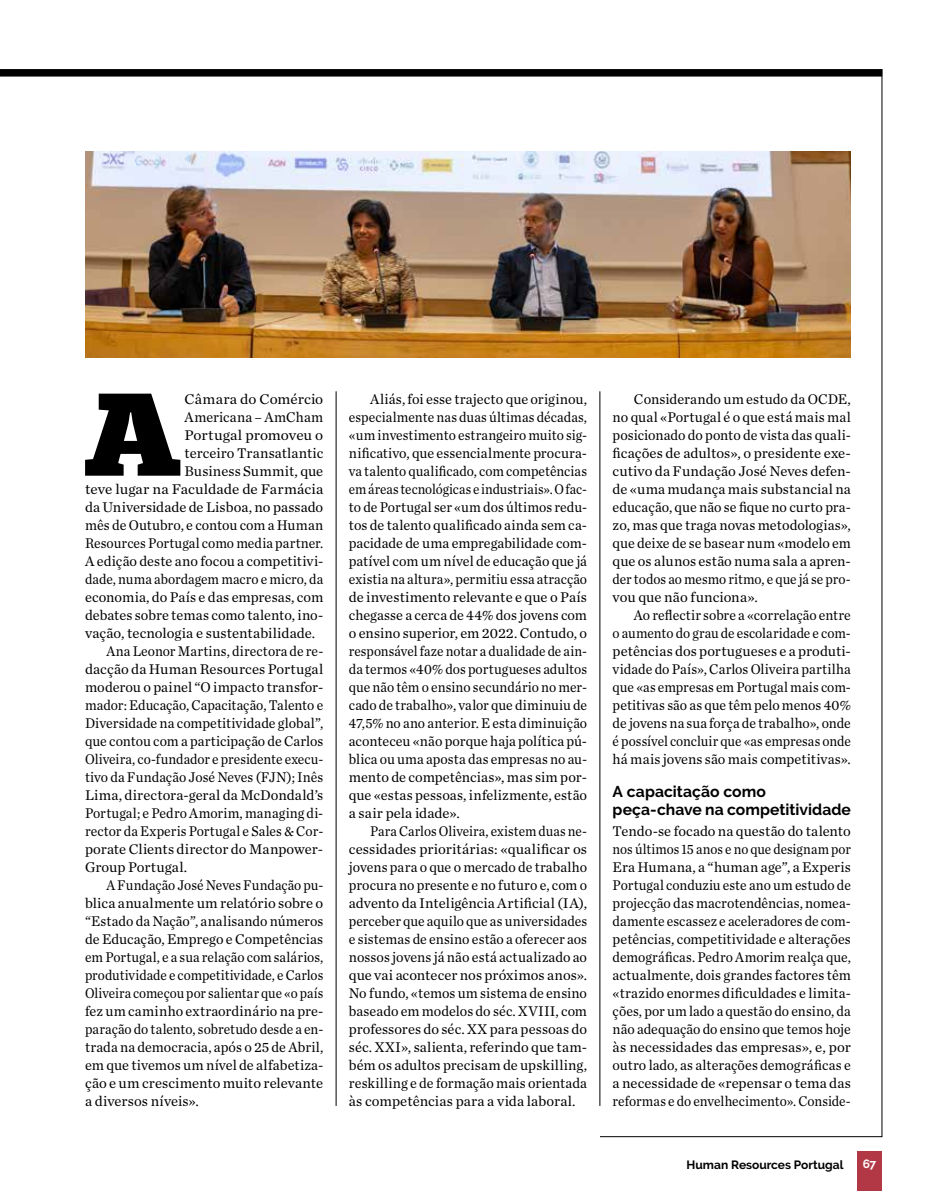
<style>
.page{position:relative;width:936px;height:1191px;background:#fff}
.page>*{position:absolute;margin:0;border:0;box-sizing:border-box;transform-origin:0 0}
.t1{font:700 120.3px "Regime";color:#000}
.t2{font:700 15.6px/18px "Raleway";color:#000}
.t3{font:14.7px/18px "Chronicle Text G1";letter-spacing:.005em;color:#000;text-align:justify}
.t4{font:14.7px/18px "Chronicle Text G1";letter-spacing:.005em;color:#000;text-align:justify;scale:.91 1}
.t5{font:14.7px/18px "Chronicle Text G1";letter-spacing:.005em;color:#000;text-align:justify;scale:.94 1}
.t6{font:14.7px "Chronicle Text G1";letter-spacing:.005em;color:#000;scale:.93 1}
.t7{font:14.7px "Chronicle Text G1";letter-spacing:.005em;color:#000;scale:.92 1}
.t8{font:14.7px "Chronicle Text G1";letter-spacing:.005em;color:#000;scale:.95 1}
.t9{font:14.7px "Chronicle Text G1";letter-spacing:.005em;color:#000;scale:.96 1}
.t10{font:14.7px "Chronicle Text G1";letter-spacing:.005em;color:#000;scale:.9 1}
.t11{font:14.7px "Chronicle Text G1";letter-spacing:.005em;color:#000;scale:1.04 1}
.t12{font:700 12px "Raleway";color:#000}
.t13{font:700 12px "Raleway";color:#fff}
</style>
<div class="page">
<div style="left:857px;top:1151px;width:25px;height:40px;background:#b33845"></div>
<svg style="left:599px;top:77px;width:283px;height:1060px"></svg>
<div style="left:0;top:69px;width:882px;height:8px;background:#000"></div>
<hr style="left:336px;top:391px;width:1px;height:715px;background:#000">
<hr style="left:599px;top:391px;width:1px;height:715px;background:#000">
<img style="left:85px;top:151px;width:765px;height:206px">
<h1 class="t1" style="left:84px;top:362px;width:98px">A</h1>
<p class="t3" style="left:184px;top:389px;width:140px">Câmara do Comércio</p>
<p class="t9" style="left:184px;top:406px;width:146px">Americana – AmCham</p>
<p class="t11" style="left:184px;top:424px;width:135px">Portugal promoveu o</p>
<p class="t3" style="left:184px;top:443px;width:140px">terceiro Transatlantic</p>
<p class="t3" style="left:184px;top:461px;width:140px">Business Summit, que</p>
<p class="t3" style="left:85px;top:479px;width:240px">teve lugar na Faculdade de Farmácia</p>
<p class="t3" style="left:85px;top:497px;width:240px">da Universidade de Lisboa, no passado</p>
<p class="t9" style="left:85px;top:514px;width:250px">mês de Outubro, e contou com a Human</p>
<p class="t6" style="left:85px;top:532px;width:258px">Resources Portugal como media partner.</p>
<p class="t3" style="left:85px;top:551px;width:240px">A edição deste ano focou a competitivi-</p>
<p class="t7" style="left:85px;top:568px;width:260px">dade, numa abordagem macro e micro, da</p>
<p class="t3" style="left:85px;top:587px;width:240px">economia, do País e das empresas, com</p>
<p class="t3" style="left:85px;top:605px;width:240px">debates sobre temas como talento, ino-</p>
<p class="t3" style="left:85px;top:623px;width:232px">vação, tecnologia e sustentabilidade.</p>
<p class="t6" style="left:106px;top:640px;width:235px">Ana Leonor Martins, directora de re-</p>
<p class="t3" style="left:85px;top:659px;width:240px">dacção da Human Resources Portugal</p>
<p class="t3" style="left:85px;top:677px;width:240px">moderou o painel “O impacto transfor-</p>
<p class="t6" style="left:85px;top:694px;width:258px">mador: Educação, Capacitação, Talento e</p>
<p class="t8" style="left:85px;top:712px;width:252px">Diversidade na competitividade global”,</p>
<p class="t8" style="left:85px;top:730px;width:252px">que contou com a participação de Carlos</p>
<p class="t7" style="left:85px;top:748px;width:260px">Oliveira, co-fundador e presidente execu-</p>
<p class="t5" style="left:85px;top:767px;width:255px">tivo da Fundação José Neves (FJN); Inês</p>
<p class="t3" style="left:85px;top:785px;width:240px">Lima, directora-geral da McDondald’s</p>
<p class="t6" style="left:85px;top:802px;width:258px">Portugal; e Pedro Amorim, managing di-</p>
<p class="t6" style="left:85px;top:820px;width:258px">rector da Experis Portugal e Sales &amp; Cor-</p>
<p class="t3" style="left:85px;top:839px;width:240px">porate Clients director do Manpower-</p>
<p class="t3" style="left:85px;top:857px;width:104px">Group Portugal.</p>
<p class="t7" style="left:106px;top:874px;width:237px">A Fundação José Neves Fundação pu-</p>
<p class="t3" style="left:85px;top:893px;width:240px">blica anualmente um relatório sobre o</p>
<p class="t8" style="left:85px;top:910px;width:252px">“Estado da Nação”, analisando números</p>
<p class="t3" style="left:85px;top:929px;width:240px">de Educação, Emprego e Competências</p>
<p class="t6" style="left:85px;top:946px;width:258px">em Portugal, e a sua relação com salários,</p>
<p class="t4" style="left:85px;top:965px;width:263px">produtividade e competitividade, e Carlos</p>
<p class="t10" style="left:85px;top:982px;width:266px">Oliveira começou por salientar que «o país</p>
<p class="t3" style="left:85px;top:1001px;width:240px">fez um caminho extraordinário na pre-</p>
<p class="t7" style="left:85px;top:1018px;width:260px">paração do talento, sobretudo desde a en-</p>
<p class="t9" style="left:85px;top:1036px;width:250px">trada na democracia, após o 25 de Abril,</p>
<p class="t3" style="left:85px;top:1055px;width:240px">em que tivemos um nível de alfabetiza-</p>
<p class="t3" style="left:85px;top:1073px;width:240px">ção e um crescimento muito relevante</p>
<p class="t3" style="left:85px;top:1091px;width:115px">a diversos níveis».</p>
<p class="t3" style="left:349px;top:389px;width:240px;text-indent:21px">Aliás, foi esse trajecto que originou, especialmente nas duas últimas décadas, «um investimento estrangeiro muito sig&shy;nificativo, que essencialmente procura&shy;va talento qualificado, com competências em áreas tecnológicas e industriais». O fac&shy;to de Portugal ser «um dos últimos redu&shy;tos de talento qualificado ainda sem ca&shy;pacidade de uma empregabilidade com&shy;patível com um nível de educação que já existia na altura», permitiu essa atracção de investimento relevante e que o País chegasse a cerca de 44% dos jovens com o ensino superior, em 2022. Contudo, o responsável faze notar a dualidade de ain&shy;da termos «40% dos portugueses adultos que não têm o ensino secundário no mer&shy;cado de trabalho», valor que diminuiu de 47,5% no ano anterior. E esta diminuição aconteceu «não porque haja política pú&shy;blica ou uma aposta das empresas no au&shy;mento de competências», mas sim por&shy;que «estas pessoas, infelizmente, estão a sair pela idade».</p>
<p class="t4" style="left:349px;top:821px;width:263px;text-indent:21px">Para Carlos Oliveira, existem duas ne&shy;cessidades prioritárias: «qualificar os jovens para o que o mercado de trabalho procura no presente e no futuro e, com o advento da Inteligência Artificial (IA), perceber que aquilo que as universidades e sistemas de ensino estão a oferecer aos nossos jovens já não está actualizado ao que vai acontecer nos próximos anos».<br>No fundo, «temos um sistema de ensino baseado em modelos do séc. XVIII, com professores do séc. XX para pessoas do séc. XXI», salienta, referindo que tam&shy;bém os adultos precisam de upskilling, reskilling e de formação mais orientada às competências para a vida laboral.</p>
<p class="t3" style="left:612px;top:389px;width:240px;text-indent:21px">Considerando um estudo da OCDE, no qual «Portugal é o que está mais mal posicionado do ponto de vista das quali&shy;ficações de adultos», o presidente exe&shy;cutivo da Fundação José Neves defen&shy;de «uma mudança mais substancial na educação, que não se fique no curto pra&shy;zo, mas que traga novas metodologias», que deixe de se basear num «modelo em que os alunos estão numa sala a apren&shy;der todos ao mesmo ritmo, e que já se pro&shy;vou que não funciona».</p>
<p class="t5" style="left:612px;top:605px;width:255px;text-indent:21px">Ao reflectir sobre a «correlação entre o aumento do grau de escolaridade e com&shy;petências dos portugueses e a produti&shy;vidade do País», Carlos Oliveira partilha que «as empresas em Portugal mais com&shy;petitivas são as que têm pelo menos 40% de jovens na sua força de trabalho», onde é possível concluir que «as empresas onde há mais jovens são mais competitivas».</p>
<p class="t2" style="left:612px;top:782px;width:240px">A capacitação como peça-chave na competitividade</p>
<p class="t3" style="left:612px;top:821px;width:240px">Tendo-se focado na questão do talento nos últimos 15 anos e no que designam por Era Humana, a “human age”, a Experis Portugal conduziu este ano um estudo de projecção das macrotendências, nomea&shy;damente escassez e aceleradores de com&shy;petências, competitividade e alterações demográficas. Pedro Amorim realça que, actualmente, dois grandes factores têm «trazido enormes dificuldades e limita&shy;ções, por um lado a questão do ensino, da não adequação do ensino que temos hoje às necessidades das empresas», e, por outro lado, as alterações demográficas e a necessidade de «repensar o tema das reformas e do envelhecimento». Conside-</p>
<p class="t12" style="left:686px;top:1158px;width:158px">Human Resources Portugal</p>
<p class="t13" style="left:862px;top:1157px;width:15px">67</p>
</div>
